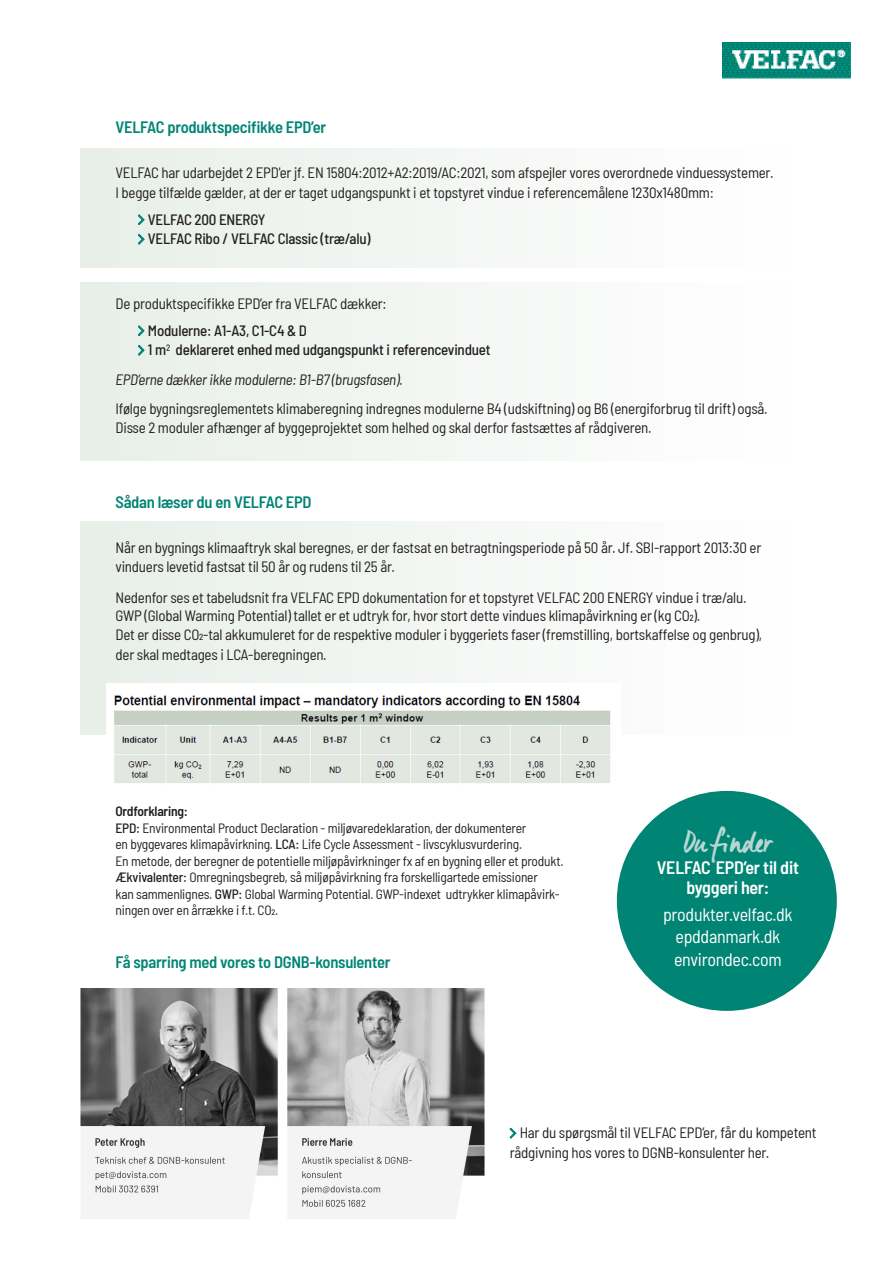
<style>
.page{position:relative;width:893px;height:1263px;background:#fff}
.page>*{position:absolute;margin:0;border:0;box-sizing:border-box;transform-origin:0 0}
.btxt_lille_-_8_regu{font:31.5px "Manus";letter-spacing:-.015em;color:#b8d6d2}
.btxt_lille_-_8_regu-2{font:semi-condensed 18px "Barlow";letter-spacing:-.015em;color:#fff}
.btxt_lille_-_8_regu-3{font:600 semi-condensed 18px "Barlow";letter-spacing:-.015em;color:#fff}
.btxt_lille_-_8_regu-4{font:600 semi-condensed 16.5px "Barlow";letter-spacing:-.015em;color:#008575}
.btxt_lille_-_8_regu-5{font:semi-condensed 15px/19.5px "Barlow";letter-spacing:-.015em;color:#231f20}
.btxt_lille_-_8_regu-6{font:500 semi-condensed 15px "Barlow";letter-spacing:-.015em;color:#231f20}
.btxt_lille_-_8_regu-7{font:italic semi-condensed 15px "Barlow";letter-spacing:-.015em;color:#231f20}
.btxt_lille_-_8_regu-8{font:semi-condensed 13.5px/16.5px "Barlow";letter-spacing:-.015em;color:#231f20}
.btxt_lille_-_8_regu-9{font:600 semi-condensed 13.5px "Barlow";letter-spacing:-.015em;color:#231f20}
.s1{font-weight:400}
.s2{font-weight:500}
</style>
<div class="page">
<div style="left:81px;top:522px;width:756px;height:213px;background:#f5f8f6"></div>
<div style="left:81px;top:149px;width:756px;height:119px;background:#f4f7f4"></div>
<div style="left:81px;top:282px;width:756px;height:179px;background:#f4f7f4"></div>
<img style="left:723px;top:43px;width:127px;height:36px">
<svg style="left:138px;top:215px;width:6px;height:10px"></svg>
<svg style="left:138px;top:234px;width:6px;height:10px"></svg>
<svg style="left:138px;top:326px;width:6px;height:10px"></svg>
<svg style="left:138px;top:345px;width:6px;height:10px"></svg>
<svg style="left:510px;top:1128px;width:6px;height:10px"></svg>
<img style="left:114px;top:695px;width:496px;height:88px">
<img style="left:81px;top:988px;width:404px;height:231px">
<div style="left:617px;top:791px;width:220px;height:220px;background:#008575;border-radius:50%"></div>
<p class="btxt_lille_-_8_regu-4" style="left:116px;top:116px;width:212px">VELFAC produktspecifikke EPD’er</p>
<p class="btxt_lille_-_8_regu-5" style="left:116px;top:162px;width:660px">VELFAC har udarbejdet 2 EPD'er jf. EN 15804:2012+A2:2019/AC:2021, som afspejler vores overordnede vinduessystemer.<br>I begge tilfælde gælder, at der er taget udgangspunkt i et topstyret vindue i referencemålene 1230x1480mm:</p>
<p class="btxt_lille_-_8_regu-6" style="left:148px;top:209px;width:119px">VELFAC 200 ENERGY</p>
<p class="btxt_lille_-_8_regu-6" style="left:148px;top:228px;width:224px">VELFAC Ribo / VELFAC Classic (træ/alu)</p>
<p class="btxt_lille_-_8_regu-5" style="left:116px;top:293px;width:273px">De produktspecifikke EPD’er fra VELFAC dækker:</p>
<p class="btxt_lille_-_8_regu-6" style="left:148px;top:320px;width:161px">Modulerne: A1-A3, C1-C4 &amp; D</p>
<p class="btxt_lille_-_8_regu-6" style="left:148px;top:339px;width:344px">1 m<span class="s1">2</span> deklareret enhed med udgangspunkt i referencevinduet</p>
<p class="btxt_lille_-_8_regu-7" style="left:116px;top:369px;width:289px">EPD’erne dækker ikke modulerne: B1-B7 (brugsfasen).</p>
<p class="btxt_lille_-_8_regu-5" style="left:116px;top:398px;width:654px">Ifølge bygningsreglementets klimaberegning indregnes modulerne B4 (udskiftning) og B6 (energiforbrug til drift) også.<br>Disse 2 moduler afhænger af byggeprojektet som helhed og skal derfor fastsættes af rådgiveren.</p>
<p class="btxt_lille_-_8_regu-4" style="left:116px;top:490px;width:198px">Sådan læser du en VELFAC EPD</p>
<p class="btxt_lille_-_8_regu-5" style="left:116px;top:537px;width:647px;line-height:18.8px">Når en bygnings klimaaftryk skal beregnes, er der fastsat en betragtningsperiode på 50 år. Jf. SBI-rapport 2013:30 er vinduers levetid fastsat til 50 år og rudens til 25 år.</p>
<p class="btxt_lille_-_8_regu-5" style="left:116px;top:586px;width:648px;line-height:19px">Nedenfor ses et tabeludsnit fra VELFAC EPD dokumentation for et topstyret VELFAC 200 ENERGY vindue i træ/alu.<br>GWP (Global Warming Potential) tallet er et udtryk for, hvor stort dette vindues klimapåvirkning er (kg CO2).<br>Det er disse CO2-tal akkumuleret for de respektive moduler i byggeriets faser (fremstilling, bortskaffelse og genbrug), der skal medtages i LCA-beregningen.</p>
<p class="btxt_lille_-_8_regu-9" style="left:116px;top:801px;width:74px">Ordforklaring:</p>
<p class="btxt_lille_-_8_regu-8" style="left:116px;top:818px;width:450px"><span class="s2">EPD:</span> Environmental Product Declaration - miljøvaredeklaration, der dokumenterer<br>en byggevares klimapåvirkning. <span class="s2">LCA:</span> Life Cycle Assessment - livscyklusvurdering.<br>En metode, der beregner de potentielle miljøpåvirkninger fx af en bygning eller et produkt.</p>
<p class="btxt_lille_-_8_regu-8" style="left:116px;top:868px;width:424px"><span class="s2">Ækvivalenter:</span> Omregningsbegreb, så miljøpåvirkning fra forskelligartede emissioner</p>
<p class="btxt_lille_-_8_regu-8" style="left:116px;top:884px;width:446px">kan sammenlignes. <span class="s2">GWP:</span> Global Warming Potential. GWP-indexet udtrykker klimapåvirk&shy;ningen over en årrække i f.t. CO2.</p>
<p class="btxt_lille_-_8_regu-4" style="left:116px;top:950px;width:277px">Få sparring med vores to DGNB-konsulenter</p>
<p class="btxt_lille_-_8_regu" style="left:684px;top:822px;width:90px">Dufinder</p>
<p class="btxt_lille_-_8_regu-3" style="left:657px;top:855px;width:144px">VELFAC EPD’er til dit</p>
<p class="btxt_lille_-_8_regu-3" style="left:686px;top:874px;width:84px">byggeri her:</p>
<p class="btxt_lille_-_8_regu-2" style="left:663px;top:901px;width:131px">produkter.velfac.dk</p>
<p class="btxt_lille_-_8_regu-2" style="left:675px;top:924px;width:106px">epddanmark.dk</p>
<p class="btxt_lille_-_8_regu-2" style="left:674px;top:946px;width:109px">environdec.com</p>
<p class="btxt_lille_-_8_regu-5" style="left:510px;top:1122px;width:308px;text-indent:10px">Har du spørgsmål til VELFAC EPD’er, får du kompetent rådgivning hos vores to DGNB-konsulenter her.</p>
</div>
